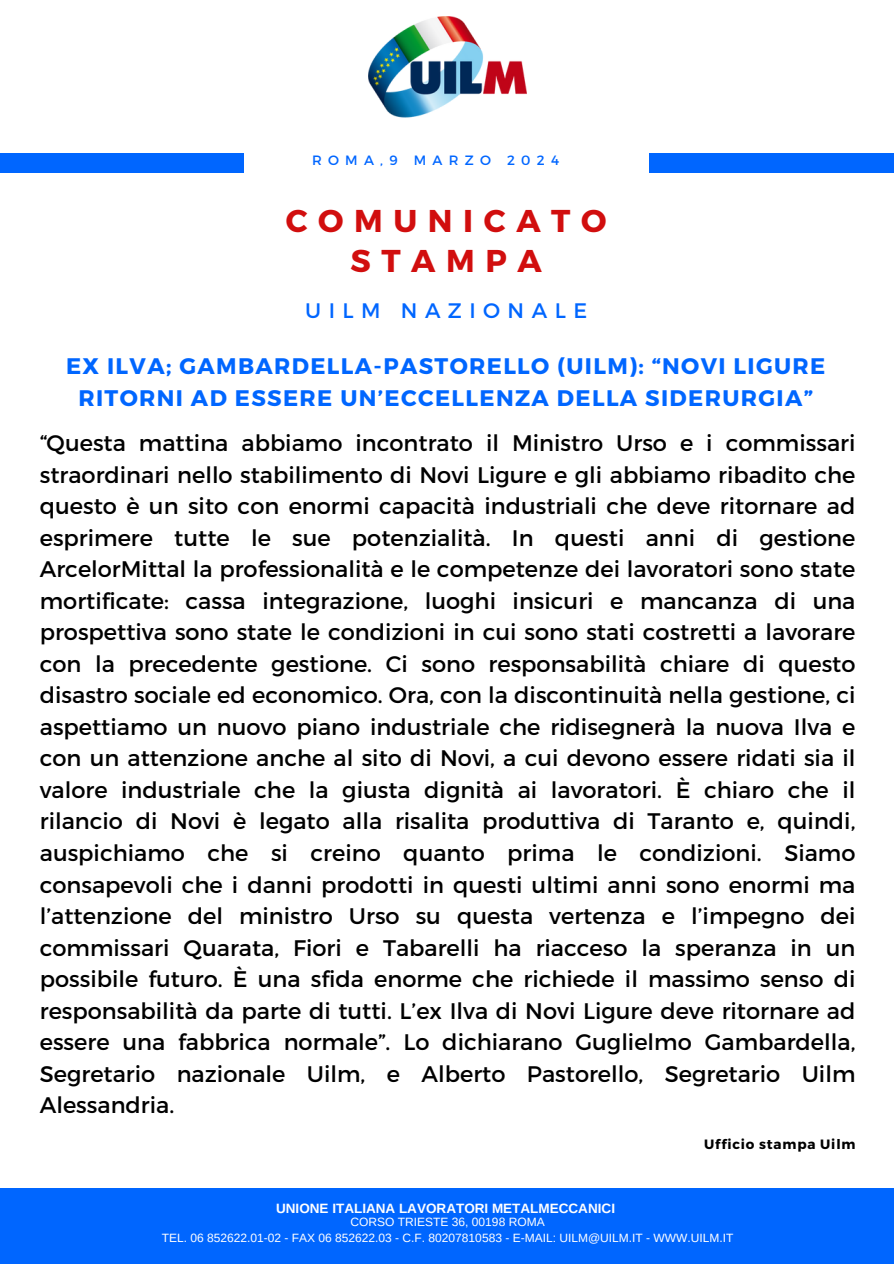
<style>
.page{position:relative;width:894px;height:1264px;background:#fff}
.page>*{position:absolute;margin:0;border:0;box-sizing:border-box;transform-origin:0 0}
.t1{font:700 31.5px/40.5px "Montserrat";letter-spacing:.335em;color:#d10e0e;text-align:center}
.t2{font:22.5px/31.5px "Montserrat";color:#000;text-align:justify}
.t3{font:700 22.5px/31.5px "Montserrat";letter-spacing:.06em;color:#06f;text-align:center}
.t4{font:21px "Montserrat";letter-spacing:.355em;color:#06f}
.t5{font:700 13.5px "Arimo";color:#fff}
.t6{font:700 13.5px "Montserrat";letter-spacing:.06em;color:#000}
.t7{font:13.5px "Montserrat";letter-spacing:.465em;color:#06f}
.t8{font:12px "Arimo";color:#fff}
</style>
<div class="page">
<div style="left:0;top:153px;width:243px;height:20px;background:#06f"></div>
<div style="left:648px;top:153px;width:245px;height:19px;background:#06f"></div>
<img style="left:368px;top:16px;width:159px;height:102px">
<div style="left:0;top:1187px;width:893px;height:76px;background:#06f"></div>
<p class="t7" style="left:312px;top:152px;width:248px">ROMA,9 MARZO 2024</p>
<h2 class="t1" style="left:286px;top:199px;width:322px">COMUNICATO<br>STAMPA</h2>
<p class="t4" style="left:305px;top:297px;width:283px">UILM NAZIONALE</p>
<h1 class="t3" style="left:66px;top:349px;width:760px">EX ILVA; GAMBARDELLA-PASTORELLO (UILM): “NOVI LIGURE<br>RITORNI AD ESSERE UN’ECCELLENZA DELLA SIDERURGIA”</h1>
<h3 class="t2" style="left:40px;top:426px;width:817px">“Questa mattina abbiamo incontrato il Ministro Urso e i commissari straordinari nello stabilimento di Novi Ligure e gli abbiamo ribadito che questo è un sito con enormi capacità industriali che deve ritornare ad esprimere tutte le sue potenzialità. In questi anni di gestione ArcelorMittal la professionalità e le competenze dei lavoratori sono state mortificate: cassa integrazione, luoghi insicuri e mancanza di una prospettiva sono state le condizioni in cui sono stati costretti a lavorare con la precedente gestione. Ci sono responsabilità chiare di questo disastro sociale ed economico. Ora, con la discontinuità nella gestione, ci aspettiamo un nuovo piano industriale che ridisegnerà la nuova Ilva e con un attenzione anche al sito di Novi, a cui devono essere ridati sia il valore industriale che la giusta dignità ai lavoratori. È chiaro che il rilancio di Novi è legato alla risalita produttiva di Taranto e, quindi, auspichiamo che si creino quanto prima le condizioni. Siamo consapevoli che i danni prodotti in questi ultimi anni sono enormi ma l’attenzione del ministro Urso su questa vertenza e l’impegno dei commissari Quarata, Fiori e Tabarelli ha riacceso la speranza in un possibile futuro. È una sfida enorme che richiede il massimo senso di responsabilità da parte di tutti. L’ex Ilva di Novi Ligure deve ritornare ad essere una fabbrica normale”. Lo dichiarano Guglielmo Gambardella, Segretario nazionale Uilm, e Alberto Pastorello, Segretario Uilm Alessandria.</h3>
<p class="t6" style="left:704px;top:1135px;width:153px">Ufficio stampa Uilm</p>
<p class="t5" style="left:276px;top:1200px;width:340px">UNIONE ITALIANA LAVORATORI METALMECCANICI</p>
<h5 class="t8" style="left:350px;top:1214px;width:195px">CORSO TRIESTE 36, 00198 ROMA</h5>
<p class="t8" style="left:162px;top:1230px;width:573px">TEL. 06 852622.01-02 - FAX 06 852622.03 - C.F. 80207810583 - E-MAIL: UILM@UILM.IT - WWW.UILM.IT</p>
</div>
